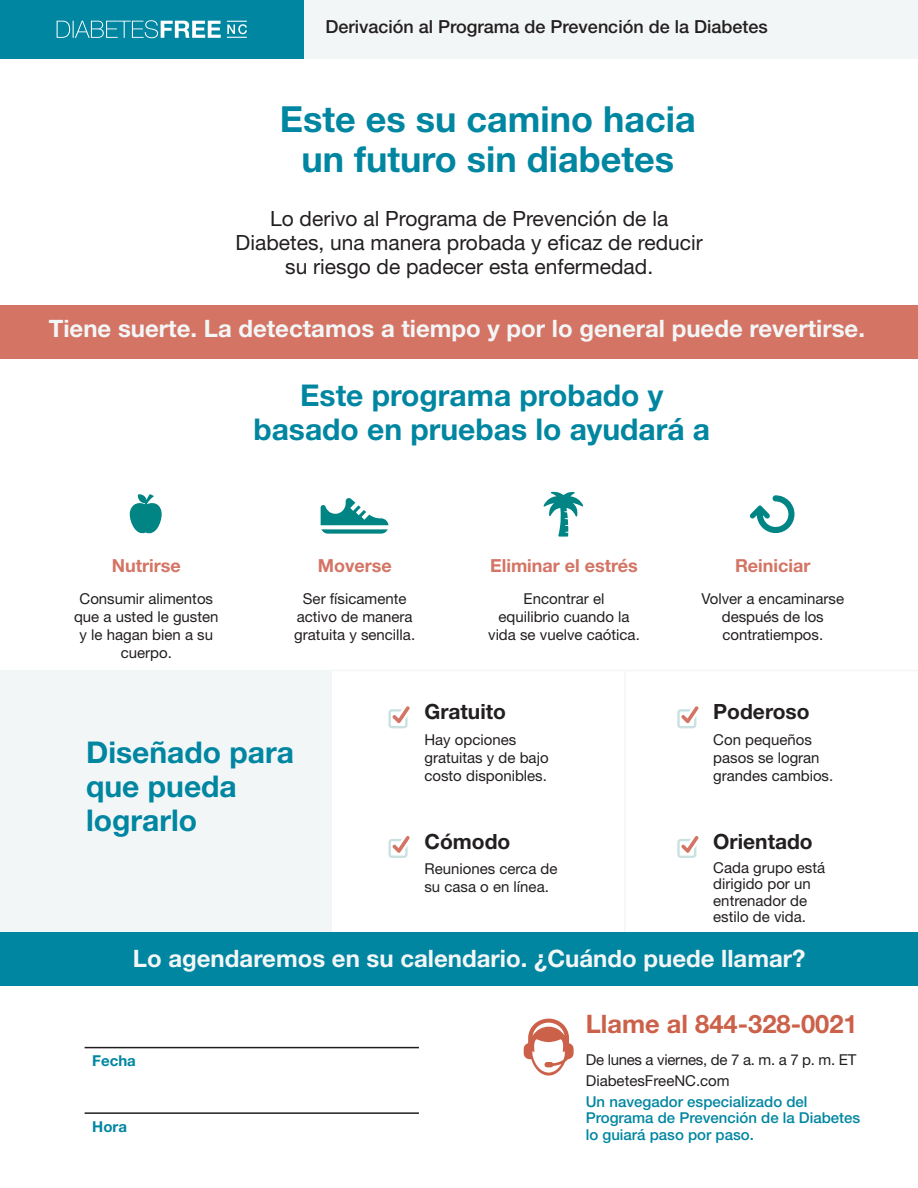
<style>
.page{position:relative;width:918px;height:1188px;background:#fff}
.page>*{position:absolute;margin:0;border:0;box-sizing:border-box;transform-origin:0 0}
.t1{font:700 36px/40.5px "Helvetica Neue LT Pro";color:#0086a1;text-align:center}
.t2{font:700 30px/34.2px "Helvetica Neue LT Pro";color:#0086a1;text-align:center}
.t3{font:700 25.5px "Helvetica Neue LT Pro";color:#cc614a}
.t4{font:700 24px "Helvetica Neue LT Pro";color:#f3f6f7}
.t5{font:21px/24px "Helvetica Neue LT Pro";color:#231f20;text-align:center}
.t6{font:700 21px "Helvetica Neue LT Pro";color:#231f20}
.t7{font:500 18px "Helvetica Neue LT Pro";color:#231f20}
.t8{font:700 18px "Helvetica Neue LT Pro";color:#d47464}
.t9{font:15px/18px "Helvetica Neue LT Pro";color:#231f20}
.t10{font:500 15px/16.5px "Helvetica Neue LT Pro";color:#0086a1}
.t11{font:700 15px "Helvetica Neue LT Pro";color:#0086a1}
</style>
<div class="page">
<svg style="left:524px;top:1019px;width:50px;height:57px"></svg>
<div style="left:0;top:0;width:918px;height:58px;background:#f3f6f7"></div>
<div style="left:0;top:0;width:303px;height:58px;background:#0086a1"></div>
<svg style="left:57px;top:20px;width:164px;height:18px"></svg>
<svg style="left:227px;top:21px;width:20px;height:17px"></svg>
<div style="left:0;top:305px;width:918px;height:54px;background:#d47464"></div>
<svg style="left:544px;top:492px;width:39px;height:45px"></svg>
<svg style="left:750px;top:495px;width:45px;height:38px"></svg>
<hr style="left:331px;top:670px;width:587px;height:1px;background:#f3f6f7">
<hr style="left:624px;top:671px;width:2px;height:261px;background:#f3f6f7">
<div style="left:0;top:670px;width:331px;height:262px;background:#f3f6f7"></div>
<svg style="left:388px;top:706px;width:22px;height:22px"></svg>
<svg style="left:388px;top:836px;width:22px;height:22px"></svg>
<svg style="left:677px;top:706px;width:21px;height:22px"></svg>
<svg style="left:677px;top:836px;width:21px;height:22px"></svg>
<div style="left:0;top:932px;width:918px;height:54px;background:#0086a1"></div>
<svg style="left:130px;top:494px;width:32px;height:40px"></svg>
<svg style="left:321px;top:498px;width:67px;height:36px"></svg>
<hr style="left:85px;top:1047px;width:334px;height:1px;background:#231f20">
<hr style="left:85px;top:1112px;width:334px;height:2px;background:#231f20">
<p class="t7" style="left:326px;top:16px;width:444px">Derivación al Programa de Prevención de la Diabetes</p>
<h1 class="t1" style="left:280px;top:98px;width:417px">Este es su camino hacia un futuro sin diabetes</h1>
<h3 class="t5" style="left:236px;top:206px;width:469px">Lo derivo al Programa de Prevención de la<br>Diabetes, una manera probada y eficaz de reducir su riesgo de padecer esta enfermedad.</h3>
<h3 class="t4" style="left:49px;top:313px;width:818px">Tiene suerte. La detectamos a tiempo y por lo general puede revertirse.</h3>
<h2 class="t2" style="left:253px;top:377px;width:458px">Este programa probado y basado en pruebas lo ayudará a</h2>
<p class="t8" style="left:112px;top:555px;width:70px">Nutrirse</p>
<p class="t9" style="left:74px;top:589px;width:146px;text-align:center">Consumir alimentos que a usted le gusten y le hagan bien a su cuerpo.</p>
<p class="t8" style="left:318px;top:555px;width:76px">Moverse</p>
<p class="t9" style="left:294px;top:589px;width:122px;text-align:center">Ser físicamente activo de manera gratuita y sencilla.</p>
<p class="t8" style="left:490px;top:555px;width:149px">Eliminar el estrés</p>
<p class="t9" style="left:488px;top:589px;width:153px;text-align:center">Encontrar el<br>equilibrio cuando la vida se vuelve caótica.</p>
<p class="t8" style="left:735px;top:555px;width:77px">Reiniciar</p>
<p class="t9" style="left:701px;top:589px;width:144px;text-align:center">Volver a encaminarse después de los contratiempos.</p>
<h3 class="t6" style="left:424px;top:699px;width:83px">Gratuito</h3>
<p class="t9" style="left:424px;top:730px;width:126px">Hay opciones gratuitas y de bajo costo disponibles.</p>
<h3 class="t6" style="left:713px;top:699px;width:98px">Poderoso</h3>
<p class="t9" style="left:713px;top:730px;width:122px">Con pequeños pasos se logran grandes cambios.</p>
<h2 class="t2" style="left:86px;top:734px;width:209px;text-align:left">Diseñado para que pueda lograrlo</h2>
<h3 class="t6" style="left:713px;top:828px;width:101px">Orientado</h3>
<p class="t9" style="left:713px;top:859px;width:113px;line-height:16.5px">Cada grupo está dirigido por un entrenador de estilo de vida.</p>
<h3 class="t4" style="left:133px;top:944px;width:674px">Lo agendaremos en su calendario. ¿Cuándo puede llamar?</h3>
<h3 class="t6" style="left:424px;top:828px;width:87px">Cómodo</h3>
<p class="t9" style="left:424px;top:860px;width:135px">Reuniones cerca de su casa o en línea.</p>
<p class="t11" style="left:92px;top:1051px;width:45px">Fecha</p>
<p class="t11" style="left:92px;top:1117px;width:36px">Hora</p>
<h3 class="t3" style="left:586px;top:1008px;width:274px">Llame al 844-328-0021</h3>
<p class="t9" style="left:586px;top:1048px;width:272px;line-height:21px">De lunes a viernes, de 7 a. m. a 7 p. m. ET<br>DiabetesFreeNC.com</p>
<p class="t10" style="left:586px;top:1093px;width:276px">Un navegador especializado del<br>Programa de Prevención de la Diabetes lo guiará paso por paso.</p>
</div>
